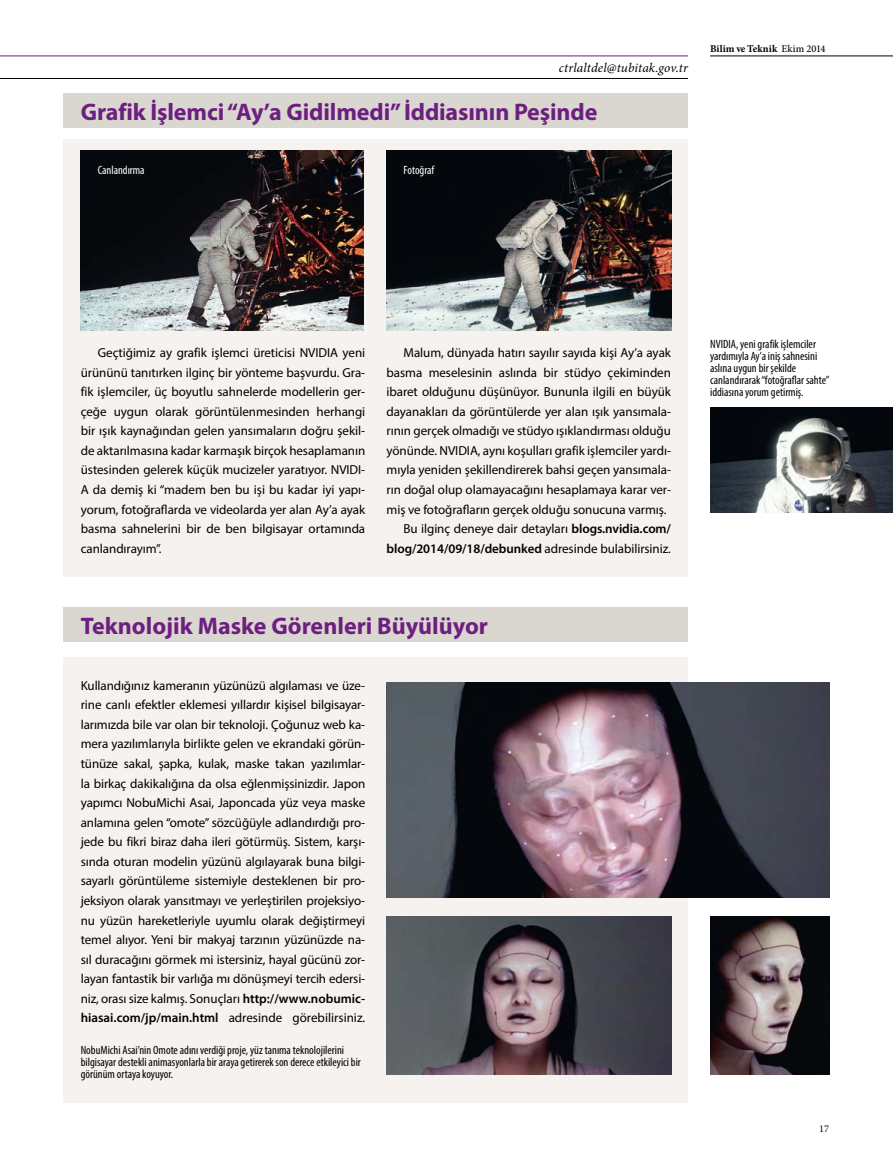
<style>
.page{position:relative;width:893px;height:1170px;background:#fff}
.page>*{position:absolute;margin:0;border:0;box-sizing:border-box;transform-origin:0 0}
.t1{font:700 24px "Myriad Pro";letter-spacing:-.005em;color:#6d1f80}
.t2{font:italic 13.2px "Minion Pro";letter-spacing:.01em;color:#000}
.t3{font:13.05px/19.5px "Myriad Pro";letter-spacing:-.005em;color:#000;text-align:justify}
.t4{font:600 13.05px "Myriad Pro";letter-spacing:-.005em;color:#000}
.t5{font:condensed 12px/12px "Myriad Pro";color:#000}
.t6{font:condensed 12px "Myriad Pro";color:#fff}
.t7{font:700 10.35px "Minion Pro";letter-spacing:.005em;color:#000}
.t8{font:10.35px "Minion Pro";color:#000}
.s1{font-weight:500}
.s2{font-weight:600}
.s3{font-weight:400}
</style>
<div class="page">
<div style="left:64px;top:657px;width:624px;height:446px;background:#f5f2f0"></div>
<div style="left:64px;top:139px;width:624px;height:437px;background:#f5f2f0"></div>
<div style="left:64px;top:94px;width:624px;height:34px;background:#dad7d0"></div>
<div style="left:64px;top:607px;width:624px;height:34px;background:#dad7d0"></div>
<img style="left:386px;top:916px;width:285px;height:158px">
<img style="left:710px;top:916px;width:119px;height:158px">
<img style="left:386px;top:682px;width:443px;height:215px">
<img style="left:387px;top:151px;width:284px;height:179px">
<img style="left:81px;top:151px;width:284px;height:179px">
<img style="left:710px;top:408px;width:183px;height:105px">
<hr style="left:710px;top:56px;width:183px;height:1px;background:#000">
<hr style="left:0;top:56px;width:688px;height:1px;background:#6d1f80">
<hr style="left:0;top:78px;width:688px;height:1px;background:#000">
<p class="t2" style="left:559px;top:58px;width:131px">ctrlaltdel@tubitak.gov.tr</p>
<h1 class="t1" style="left:81px;top:96px;width:518px">Grafik İşlemci “Ay’a Gidilmedi” İddiasının Peşinde</h1>
<p class="t6" style="left:98px;top:163px;width:48px">Canlandırma</p>
<p class="t6" style="left:404px;top:163px;width:32px">Fotoğraf</p>
<p class="t7" style="left:710px;top:41px;width:117px">Bilim ve Teknik <span class="s1">Ekim 2014</span></p>
<p class="t3" style="left:81px;top:342px;width:286px;text-indent:17px">Geçtiğimiz ay grafik işlemci üreticisi NVIDIA yeni ürününü tanıtırken ilginç bir yönteme başvurdu. Gra&shy;fik işlemciler, üç boyutlu sahnelerde modellerin ger&shy;çeğe uygun olarak görüntülenmesinden herhangi bir ışık kaynağından gelen yansımaların doğru şekil&shy;de aktarılmasına kadar karmaşık birçok hesaplamanın üstesinden gelerek küçük mucizeler yaratıyor. NVIDI-A da demiş ki “madem ben bu işi bu kadar iyi yapı&shy;yorum, fotoğraflarda ve videolarda yer alan Ay’a ayak basma sahnelerini bir de ben bilgisayar ortamında canlandırayım”.</p>
<p class="t3" style="left:404px;top:342px;width:269px">Malum, dünyada hatırı sayılır sayıda kişi Ay’a ayak</p>
<p class="t3" style="left:386px;top:362px;width:286px">basma meselesinin aslında bir stüdyo çekiminden</p>
<p class="t3" style="left:386px;top:382px;width:286px">ibaret olduğunu düşünüyor. Bununla ilgili en büyük</p>
<p class="t3" style="left:386px;top:401px;width:286px">dayanakları da görüntülerde yer alan ışık yansımala-</p>
<p class="t3" style="left:387px;top:421px;width:286px">rının gerçek olmadığı ve stüdyo ışıklandırması olduğu</p>
<p class="t3" style="left:387px;top:440px;width:286px">yönünde. NVIDIA, aynı koşulları grafik işlemciler yardı-</p>
<p class="t3" style="left:387px;top:460px;width:286px">mıyla yeniden şekillendirerek bahsi geçen yansımala-</p>
<p class="t3" style="left:387px;top:479px;width:286px">rın doğal olup olamayacağını hesaplamaya karar ver-</p>
<p class="t3" style="left:387px;top:499px;width:282px">miş ve fotoğrafların gerçek olduğu sonucuna varmış.</p>
<p class="t3" style="left:404px;top:518px;width:269px">Bu ilginç deneye dair detayları <span class="s2">blogs.nvidia.com/</span></p>
<p class="t4" style="left:387px;top:540px;width:286px">blog/2014/09/18/debunked <span class="s3">adresinde bulabilirsiniz.</span></p>
<h1 class="t1" style="left:81px;top:609px;width:409px">Teknolojik Maske Görenleri Büyülüyor</h1>
<p class="t3" style="left:81px;top:675px;width:286px">Kullandığınız kameranın yüzünüzü algılaması ve üze&shy;rine canlı efektler eklemesi yıllardır kişisel bilgisayar&shy;larımızda bile var olan bir teknoloji. Çoğunuz web ka&shy;mera yazılımlarıyla birlikte gelen ve ekrandaki görün&shy;tünüze sakal, şapka, kulak, maske takan yazılımlar&shy;la birkaç dakikalığına da olsa eğlenmişsinizdir. Japon yapımcı NobuMichi Asai, Japoncada yüz veya maske anlamına gelen “omote” sözcüğüyle adlandırdığı pro&shy;jede bu fikri biraz daha ileri götürmüş. Sistem, karşı&shy;sında oturan modelin yüzünü algılayarak buna bilgi&shy;sayarlı görüntüleme sistemiyle desteklenen bir pro&shy;jeksiyon olarak yansıtmayı ve yerleştirilen projeksiyo&shy;nu yüzün hareketleriyle uyumlu olarak değiştirmeyi temel alıyor. Yeni bir makyaj tarzının yüzünüzde na&shy;sıl duracağını görmek mi istersiniz, hayal gücünü zor&shy;layan fantastik bir varlığa mı dönüşmeyi tercih edersi&shy;niz, orası size kalmış. Sonuçları <span class="s2">http://www.nobumic&shy;hiasai.com/jp/main.html</span> adresinde görebilirsiniz.</p>
<p class="t5" style="left:81px;top:1043px;width:282px">NobuMichi Asai’nin Omote adını verdiği proje, yüz tanıma teknolojilerini bilgisayar destekli animasyonlarla bir araya getirerek son derece etkileyici bir görünüm ortaya koyuyor.</p>
<p class="t5" style="left:710px;top:338px;width:121px">NVIDIA, yeni grafik işlemciler yardımıyla Ay’a iniş sahnesini aslına uygun bir şekilde canlandırarak “fotoğraflar sahte” iddiasına yorum getirmiş.</p>
<p class="t8" style="left:819px;top:1121px;width:11px">17</p>
</div>
